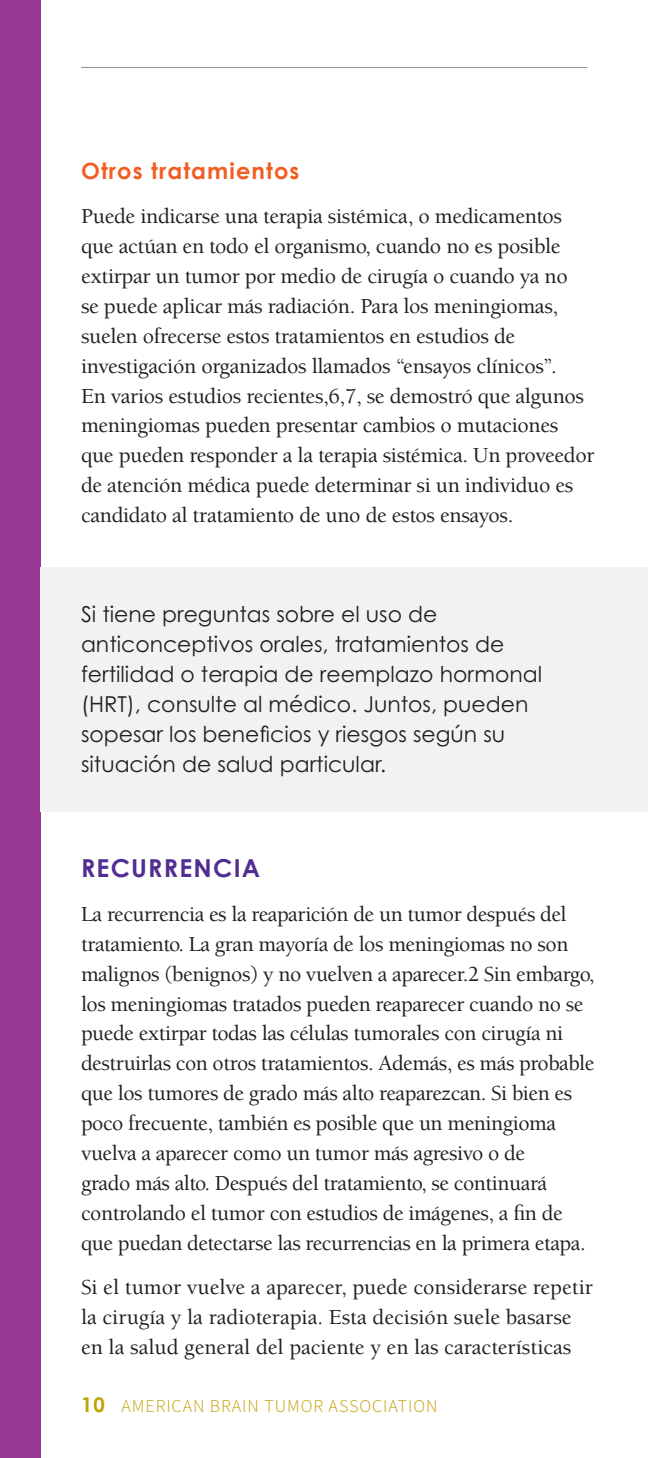
<style>
.page{position:relative;width:648px;height:1458px;background:#fff}
.page>*{position:absolute;margin:0;border:0;box-sizing:border-box;transform-origin:0 0}
.Body{font:700 24.75px "Century Gothic";letter-spacing:.05em;color:#522e92}
.Sub_Headings_Bold{font:700 22.5px "Century Gothic";letter-spacing:.05em;color:#f25d21}
.Body-2{font:500 22.05px/29.9px "Berkeley Pro";letter-spacing:-.015em;color:#231f20}
.Grey_Box_Body{font:22.05px/29.9px "Century Gothic Pro";color:#231f20}
.t1{font:18px "Source Sans Variable";letter-spacing:.05em;color:#c2a205}
.s1{font-family:"Century Gothic";font-weight:700;font-size:20.25px}
</style>
<div class="page">
<div style="left:0;top:0;width:40px;height:1458px;background:#993995"></div>
<hr style="left:81px;top:67px;width:506px;height:1px;background:#939598">
<div style="left:40px;top:567px;width:608px;height:245px;background:#f1f3f3"></div>
<p class="Sub_Headings_Bold" style="left:81px;top:154px;width:220px">Otros tratamientos</p>
<p class="Body-2" style="left:81px;top:201px;width:515px">Puede indicarse una terapia sistémica, o medicamentos que actúan en todo el organismo, cuando no es posible extirpar un tumor por medio de cirugía o cuando ya no<br>se puede aplicar más radiación. Para los meningiomas, suelen ofrecerse estos tratamientos en estudios de investigación organizados llamados “ensayos clínicos”.<br>En varios estudios recientes,6,7, se demostró que algunos meningiomas pueden presentar cambios o mutaciones que pueden responder a la terapia sistémica. Un proveedor de atención médica puede determinar si un individuo es candidato al tratamiento de uno de estos ensayos.</p>
<p class="Grey_Box_Body" style="left:81px;top:599px;width:463px">Si tiene preguntas sobre el uso de anticonceptivos orales, tratamientos de fertilidad o terapia de reemplazo hormonal (HRT), consulte al médico. Juntos, pueden sopesar los beneficios y riesgos según su situación de salud particular.</p>
<p class="Body" style="left:81px;top:849px;width:181px">RECURRENCIA</p>
<p class="Body-2" style="left:81px;top:899px;width:515px">La recurrencia es la reaparición de un tumor después del tratamiento. La gran mayoría de los meningiomas no son malignos (benignos) y no vuelven a aparecer.2 Sin embargo, los meningiomas tratados pueden reaparecer cuando no se puede extirpar todas las células tumorales con cirugía ni destruirlas con otros tratamientos. Además, es más probable que los tumores de grado más alto reaparezcan. Si bien es poco frecuente, también es posible que un meningioma vuelva a aparecer como un tumor más agresivo o de<br>grado más alto. Después del tratamiento, se continuará controlando el tumor con estudios de imágenes, a fin de que puedan detectarse las recurrencias en la primera etapa.</p>
<p class="Body-2" style="left:81px;top:1272px;width:513px">Si el tumor vuelve a aparecer, puede considerarse repetir la cirugía y la radioterapia. Esta decisión suele basarse en la salud general del paciente y en las características</p>
<p class="t1" style="left:81px;top:1395px;width:358px"><span class="s1">10</span> AMERICAN BRAIN TUMOR ASSOCIATION</p>
</div>
